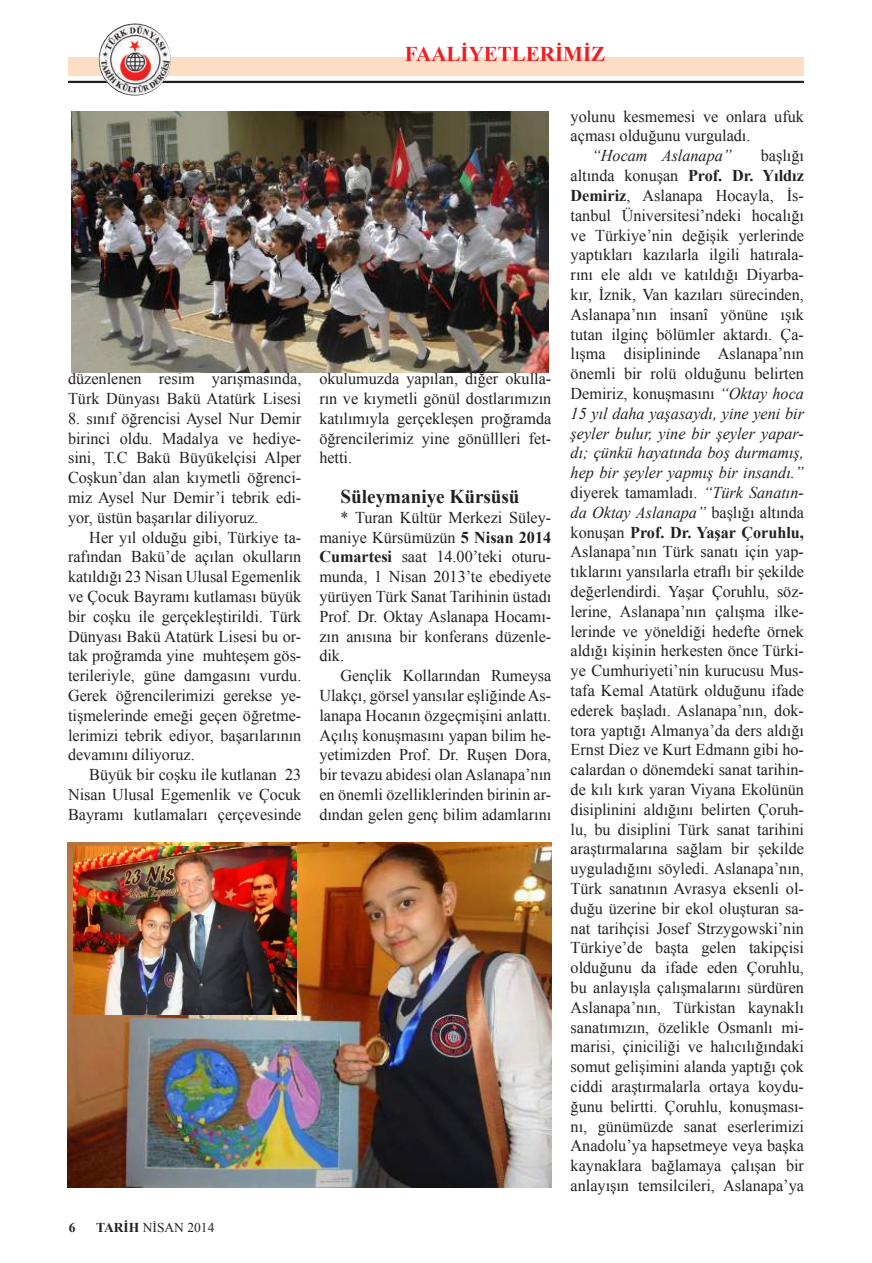
<style>
.page{position:relative;width:872px;height:1263px;background:#fff}
.page>*{position:absolute;margin:0;border:0;box-sizing:border-box;transform-origin:0 0}
.t1{font:700 21px "Times New Roman";color:#ee1d23}
.t2{font:700 19.5px "Times New Roman";color:#231f20}
.t3{font:16.5px/19.8px "Times New Roman";color:#231f20;text-align:justify}
.t4{font:italic 16.5px "Times New Roman";color:#231f20}
.t5{font:13.5px "Times New Roman";color:#231f20}
.t6{font:700 13.5px "Times New Roman";color:#231f20}
.s1{font-weight:700}
.s2{font-style:italic}
</style>
<div class="page">
<div style="left:68px;top:57px;width:736px;height:19px;background:#fdddc4"></div>
<hr style="left:68px;top:81px;width:736px;height:2px;background:#231f20">
<img style="left:99px;top:23px;width:72px;height:73px">
<img style="left:67px;top:842px;width:485px;height:346px">
<img style="left:73px;top:846px;width:223px;height:168px">
<img style="left:71px;top:111px;width:477px;height:261px">
<p class="t1" style="left:405px;top:39px;width:202px">FAALİYETLERİMİZ</p>
<p class="t3" style="left:68px;top:369px;width:235px">düzenlenen resim yarışmasında,<br>Türk Dünyası Bakü Atatürk Lisesi</p>
<p class="t3" style="left:68px;top:408px;width:235px">8. sınıf öğrencisi Aysel Nur Demir birinci oldu. Madalya ve hediye&shy;sini, T.C Bakü Büyükelçisi Alper Coşkun’dan alan kıymetli öğrenci&shy;miz Aysel Nur Demir’i tebrik edi&shy;yor, üstün başarılar diliyoruz.</p>
<p class="t3" style="left:68px;top:527px;width:235px;text-indent:21px">Her yıl olduğu gibi, Türkiye ta&shy;rafından Bakü’de açılan okulların katıldığı 23 Nisan Ulusal Egemenlik ve Çocuk Bayramı kutlaması büyük bir coşku ile gerçekleştirildi. Türk Dünyası Bakü Atatürk Lisesi bu or&shy;tak proğramda yine muhteşem gös&shy;terileriyle, güne damgasını vurdu.<br>Gerek öğrencilerimizi gerekse ye&shy;tişmelerinde emeği geçen öğretme&shy;lerimizi tebrik ediyor, başarılarının devamını diliyoruz.</p>
<p class="t3" style="left:68px;top:765px;width:235px;text-indent:21px">Büyük bir coşku ile kutlanan 23<br>Nisan Ulusal Egemenlik ve Çocuk Bayramı kutlamaları çerçevesinde</p>
<p class="t3" style="left:319px;top:369px;width:233px">okulumuzda yapılan, diğer okulla&shy;rın ve kıymetli gönül dostlarımızın katılımıyla gerçekleşen proğramda öğrencilerimiz yine gönüllleri fet&shy;hetti.</p>
<p class="t2" style="left:340px;top:483px;width:180px">Süleymaniye Kürsüsü</p>
<p class="t3" style="left:319px;top:507px;width:233px;text-indent:21px">* Turan Kültür Merkezi Süley&shy;maniye Kürsümüzün <span class="s1">5 Nisan 2014<br>Cumartesi</span> saat 14.00’teki oturu&shy;munda, 1 Nisan 2013’te ebediyete yürüyen Türk Sanat Tarihinin üstadı Prof. Dr. Oktay Aslanapa Hocamı&shy;zın anısına bir konferans düzenle&shy;dik.</p>
<p class="t3" style="left:319px;top:666px;width:233px;text-indent:21px">Gençlik Kollarından Rumeysa Ulakçı, görsel yansılar eşliğinde As&shy;lanapa Hocanın özgeçmişini anlattı.<br>Açılış konuşmasını yapan bilim he&shy;yetimizden Prof. Dr. Ruşen Dora, bir tevazu abidesi olan Aslanapa’nın en önemli özelliklerinden birinin ar&shy;dından gelen genç bilim adamlarını</p>
<p class="t6" style="left:69px;top:1218px;width:8px">6</p>
<p class="t5" style="left:96px;top:1218px;width:120px"><span class="s1">TARİH</span> NİSAN 2014</p>
<p class="t3" style="left:570px;top:106px;width:235px">yolunu kesmemesi ve onlara ufuk açması olduğunu vurguladı.</p>
<p class="t4" style="left:592px;top:144px;width:141px">“Hocam Aslanapa”</p>
<p class="t3" style="left:570px;top:146px;width:235px;text-indent:190px">başlığı altında konuşan <span class="s1">Prof. Dr. Yıldız Demiriz</span>, Aslanapa Hocayla, İs&shy;tanbul Üniversitesi’ndeki hocalığı ve Türkiye’nin değişik yerlerinde yaptıkları kazılarla ilgili hatırala&shy;rını ele aldı ve katıldığı Diyarba&shy;kır, İznik, Van kazıları sürecinden, Aslanapa’nın insanî yönüne ışık tutan ilginç bölümler aktardı. Ça&shy;lışma disiplininde Aslanapa’nın önemli bir rolü olduğunu belirten Demiriz, konuşmasını <span class="s2">“Oktay hoca 15 yıl daha yaşasaydı, yine yeni bir şeyler bulur, yine bir şeyler yapar&shy;dı; çünkü hayatında boş durmamış, hep bir şeyler yapmış bir insandı.” </span>diyerek tamamladı. <span class="s2">“Türk Sanatın&shy;da Oktay Aslanapa”</span> başlığı altında konuşan <span class="s1">Prof. Dr. Yaşar Çoruhlu, </span>Aslanapa’nın Türk sanatı için yap&shy;tıklarını yansılarla etraflı bir şekilde değerlendirdi. Yaşar Çoruhlu, söz&shy;lerine, Aslanapa’nın çalışma ilke&shy;lerinde ve yöneldiği hedefte örnek aldığı kişinin herkesten önce Türki&shy;ye Cumhuriyeti’nin kurucusu Mus&shy;tafa Kemal Atatürk olduğunu ifade ederek başladı. Aslanapa’nın, dok&shy;tora yaptığı Almanya’da ders aldığı Ernst Diez ve Kurt Edmann gibi ho&shy;calardan o dönemdeki sanat tarihin&shy;de kılı kırk yaran Viyana Ekolünün disiplinini aldığını belirten Çoruh&shy;lu, bu disiplini Türk sanat tarihini araştırmalarına sağlam bir şekilde uyguladığını söyledi. Aslanapa’nın, Türk sanatının Avrasya eksenli ol&shy;duğu üzerine bir ekol oluşturan sa&shy;nat tarihçisi Josef Strzygowski’nin Türkiye’de başta gelen takipçisi olduğunu da ifade eden Çoruhlu, bu anlayışla çalışmalarını sürdüren Aslanapa’nın, Türkistan kaynaklı sanatımızın, özelikle Osmanlı mi&shy;marisi, çiniciliği ve halıcılığındaki somut gelişimini alanda yaptığı çok ciddi araştırmalarla ortaya koydu&shy;ğunu belirtti. Çoruhlu, konuşması&shy;nı, günümüzde sanat eserlerimizi Anadolu’ya hapsetmeye veya başka kaynaklara bağlamaya çalışan bir anlayışın temsilcileri, Aslanapa’ya</p>
</div>
